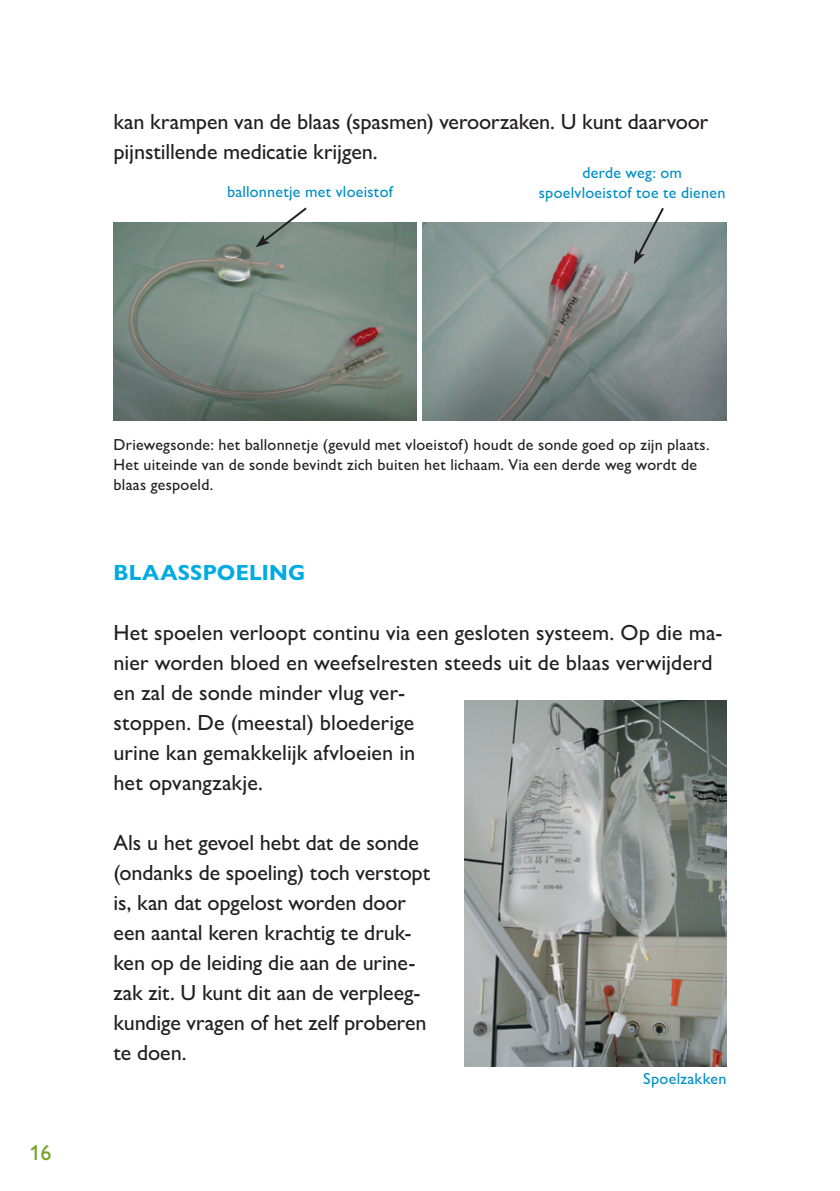
<style>
.page{position:relative;width:840px;height:1191px;background:#fff}
.page>*{position:absolute;margin:0;border:0;box-sizing:border-box;transform-origin:0 0}
.t1{font:500 22px/30px "Gill Sans Nova";color:#231f20}
.t2{font:700 22px "Gill Sans Nova";letter-spacing:.01em;color:#00abe1}
.t3{font:500 22px "Gill Sans Nova";color:#78a22d}
.t4{font:500 16px/20px "Gill Sans Nova";letter-spacing:.015em;color:#231f20}
.t5{font:500 16px/20px "Gill Sans Nova";letter-spacing:.015em;color:#008ec4;text-align:center}
</style>
<div class="page">
<img style="left:113px;top:222px;width:303px;height:199px">
<img style="left:422px;top:222px;width:303px;height:199px">
<img style="left:464px;top:700px;width:261px;height:366px">
<svg style="left:255px;top:207px;width:54px;height:40px"></svg>
<svg style="left:633px;top:208px;width:32px;height:56px"></svg>
<p class="t1" style="left:113px;top:107px;width:596px">kan krampen van de blaas (spasmen) veroorzaken. U kunt daarvoor pijnstillende medicatie krijgen.</p>
<p class="t5" style="left:227px;top:181px;width:167px">ballonnetje met vloeistof</p>
<p class="t5" style="left:538px;top:163px;width:188px">derde weg: om spoelvloeistof toe te dienen</p>
<p class="t3" style="left:29px;top:1138px;width:23px">16</p>
<p class="t4" style="left:113px;top:434px;width:597px">Driewegsonde: het ballonnetje (gevuld met vloeistof) houdt de sonde goed op zijn plaats.<br>Het uiteinde van de sonde bevindt zich buiten het lichaam. Via een derde weg wordt de blaas gespoeld.</p>
<p class="t2" style="left:113px;top:558px;width:193px">BLAASSPOELING</p>
<p class="t1" style="left:113px;top:617px;width:610px">Het spoelen verloopt continu via een gesloten systeem. Op die ma&shy;nier worden bloed en weefselresten steeds uit de blaas verwijderd en zal de sonde minder vlug ver-<br>stoppen. De (meestal) bloederige<br>urine kan gemakkelijk afvloeien in<br>het opvangzakje.</p>
<p class="t1" style="left:113px;top:827px;width:318px">Als u het gevoel hebt dat de sonde (ondanks de spoeling) toch verstopt is, kan dat opgelost worden door een aantal keren krachtig te druk&shy;ken op de leiding die aan de urine&shy;zak zit. U kunt dit aan de verpleeg&shy;kundige vragen of het zelf proberen te doen.</p>
<p class="t5" style="left:643px;top:1068px;width:85px">Spoelzakken</p>
</div>
